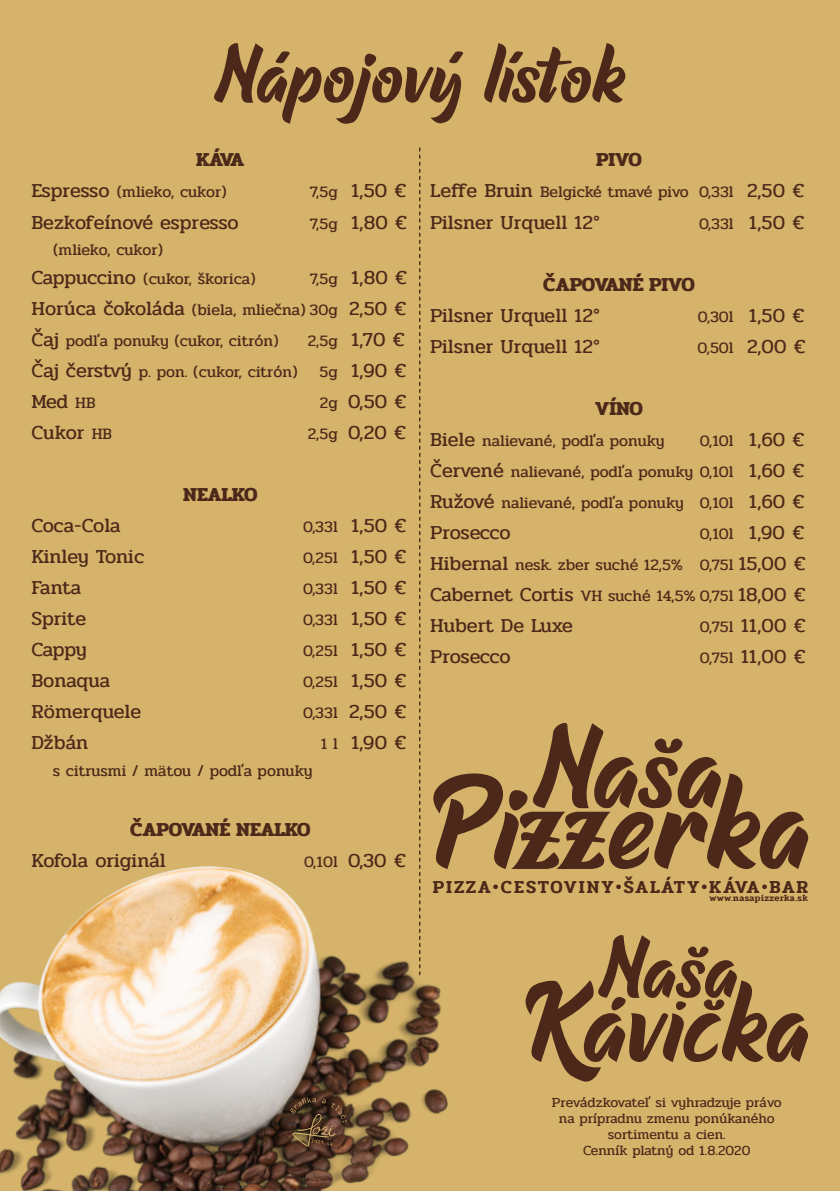
<style>
.page{position:relative;width:840px;height:1191px;background:#fff}
.page>*{position:absolute;margin:0;border:0;box-sizing:border-box;transform-origin:0 0}
.t1{font:136.4px "Raphtalia";color:#4b2819}
.t2{font:20px/31px "Pridi";color:#4b2819;text-align:right}
.t3{font:700 20px "Pridi";letter-spacing:-.025em;color:#4b2819}
.t4{font:20px "Pridi";letter-spacing:-.025em;color:#4b2819}
.t5{font:20px "Pridi";letter-spacing:-.02em;color:#4b2819}
.t6{font:600 18.4px "Pridi";letter-spacing:.085em;color:#4b2819}
.t7{font:16px/31px "Pridi";color:#4b2819}
.t8{font:14px/16px "Pridi";color:#4b2819;text-align:center}
.t9{font:600 9.2px "Pridi";letter-spacing:.04em;color:#4b2819}
.s1{font-size:20px}
.s2{font-size:16px}
</style>
<div class="page">
<div style="left:0;top:0;width:839px;height:1191px;background:#d5b36a"></div>
<svg style="left:419px;top:148px;width:1px;height:700px"></svg>
<svg style="left:214px;top:43px;width:411px;height:81px"></svg>
<svg style="left:532px;top:723px;width:188px;height:85px"></svg>
<img style="left:0;top:850px;width:448px;height:341px">
<svg style="left:290px;top:1097px;width:56px;height:50px;background:#583e2a"></svg>
<svg style="left:525px;top:935px;width:282px;height:146px"></svg>
<p class="t3" style="left:196px;top:151px;width:50px">K ÁVA</p>
<p class="t7" style="left:31px;top:178px;width:197px"><span class="s1">Espresso</span> (mlieko, cukor)</p>
<p class="t2" style="left:309px;top:177px;width:99px"><span class="s2">7,5g</span> 1,50 €</p>
<p class="t2" style="left:31px;top:208px;width:209px">Bezkofeínové espresso</p>
<p class="t2" style="left:309px;top:208px;width:99px"><span class="s2">7,5g</span> 1,80 €</p>
<p class="t7" style="left:31px;top:236px;width:226px;line-height:29.2px;text-indent:22px">(mlieko, cukor)<br><span class="s1">Cappuccino</span> (cukor, škorica)</p>
<p class="t2" style="left:31px;top:264px;width:377px"><span class="s2">7,5g</span> 1,80 €<br>Horúca čokoláda <span class="s2">(biela, mliečna) 30g</span> 2,50 €</p>
<p class="t7" style="left:31px;top:327px;width:249px"><span class="s1">Čaj</span> podľa ponuky (cukor, citrón)</p>
<p class="t2" style="left:308px;top:326px;width:99px"><span class="s2">2,5g</span> 1,70 €</p>
<p class="t7" style="left:31px;top:358px;width:267px"><span class="s1">Čaj čerstvý</span> p. pon. (cukor, citrón)</p>
<p class="t2" style="left:319px;top:357px;width:89px"><span class="s2">5g</span> 1,90 €</p>
<p class="t2" style="left:31px;top:388px;width:66px">Med <span class="s2">HB</span></p>
<p class="t2" style="left:319px;top:388px;width:88px"><span class="s2">2g</span> 0,50 €</p>
<p class="t2" style="left:31px;top:419px;width:82px">Cukor <span class="s2">HB</span></p>
<p class="t2" style="left:308px;top:419px;width:100px"><span class="s2">2,5g</span> 0,20 €</p>
<p class="t3" style="left:183px;top:486px;width:76px">NEALKO</p>
<p class="t5" style="left:31px;top:517px;width:91px">Coca-Cola</p>
<p class="t7" style="left:303px;top:513px;width:105px">0,33l <span class="s1">1,50 €</span></p>
<p class="t2" style="left:31px;top:543px;width:114px">Kinley Tonic</p>
<p class="t7" style="left:303px;top:544px;width:105px">0,25l <span class="s1">1,50 €</span></p>
<p class="t2" style="left:31px;top:574px;width:51px">Fanta</p>
<p class="t7" style="left:303px;top:575px;width:105px">0,33l <span class="s1">1,50 €</span></p>
<p class="t2" style="left:31px;top:605px;width:56px">Sprite</p>
<p class="t7" style="left:303px;top:606px;width:105px">0,33l <span class="s1">1,50 €</span></p>
<p class="t2" style="left:31px;top:636px;width:57px">Cappy</p>
<p class="t7" style="left:303px;top:637px;width:105px">0,25l <span class="s1">1,50 €</span></p>
<p class="t2" style="left:31px;top:667px;width:80px">Bonaqua</p>
<p class="t7" style="left:303px;top:668px;width:105px">0,25l <span class="s1">1,50 €</span></p>
<p class="t2" style="left:31px;top:698px;width:111px">Römerquele</p>
<p class="t7" style="left:303px;top:699px;width:105px">0,33l <span class="s1">2,50 €</span></p>
<p class="t2" style="left:31px;top:729px;width:58px">Džbán</p>
<p class="t2" style="left:321px;top:729px;width:87px"><span class="s2">1 l</span> 1,90 €</p>
<p class="t7" style="left:53px;top:756px;width:261px">s citrusmi / mätou / podľa ponuky</p>
<p class="t3" style="left:130px;top:821px;width:182px">ČAPOVANÉ NEALKO</p>
<p class="t2" style="left:31px;top:847px;width:136px">Kofola originál</p>
<p class="t7" style="left:304px;top:848px;width:104px">0,10l <span class="s1">0,30 €</span></p>
<p class="t3" style="left:596px;top:151px;width:47px">PIVO</p>
<p class="t7" style="left:430px;top:178px;width:376px"><span class="s1">Leffe Bruin</span> Belgické tmavé pivo 0,33l <span class="s1">2,50 €</span></p>
<p class="t2" style="left:430px;top:208px;width:171px">Pilsner Urquell 12°</p>
<p class="t7" style="left:698px;top:209px;width:107px">0,33l <span class="s1">1,50 €</span></p>
<p class="t3" style="left:543px;top:275px;width:153px">ČAPOVANÉ PIVO</p>
<p class="t2" style="left:430px;top:301px;width:171px">Pilsner Urquell 12°</p>
<p class="t7" style="left:697px;top:302px;width:108px">0,30l <span class="s1">1,50 €</span></p>
<p class="t2" style="left:430px;top:332px;width:171px">Pilsner Urquell 12°</p>
<p class="t7" style="left:697px;top:333px;width:110px">0,50l <span class="s1">2,00 €</span></p>
<p class="t3" style="left:595px;top:399px;width:49px">VÍNO</p>
<p class="t7" style="left:430px;top:426px;width:236px"><span class="s1">Biele</span> nalievané, podľa ponuky</p>
<p class="t7" style="left:430px;top:426px;width:376px;text-align:justify;text-indent:269px">0,10l <span class="s1">1,60 € Červené</span> nalievané, podľa ponuky 0,10l <span class="s1">1,60 € Ružové</span> nalievané, podľa ponuky 0,10l <span class="s1">1,60 €</span></p>
<p class="t4" style="left:430px;top:523px;width:82px">Prosecco</p>
<p class="t7" style="left:430px;top:519px;width:377px;text-align:right">0,10l <span class="s1">1,90 €<br>Hibernal</span> nesk. zber suché 12,5% 0,75l <span class="s1">15,00 €</span></p>
<p class="t2" style="left:430px;top:580px;width:377px;text-align:left">Cabernet Cortis <span class="s2">VH suché 14,5% 0,75l</span> 18,00 €<br>Hubert De Luxe</p>
<p class="t2" style="left:699px;top:611px;width:107px"><span class="s2">0,75l</span> 11,00 €</p>
<p class="t4" style="left:430px;top:647px;width:82px">Prosecco</p>
<p class="t2" style="left:699px;top:642px;width:107px"><span class="s2">0,75l</span> 11,00 €</p>
<h1 class="t1" style="left:433px;top:773px;width:379px">Pizzerka</h1>
<p class="t9" style="left:709px;top:894px;width:100px">www.nasapizzerka.sk</p>
<p class="t6" style="left:433px;top:879px;width:376px">PIZZA•CESTOVINY•ŠALÁTY•KÁVA•BAR</p>
<p class="t8" style="left:551px;top:1095px;width:231px">Prevádzkovateľ si vyhradzuje právo na prípradnu zmenu ponúkaného sortimentu a cien.<br>Cenník platný od 1.8.2020</p>
</div>
